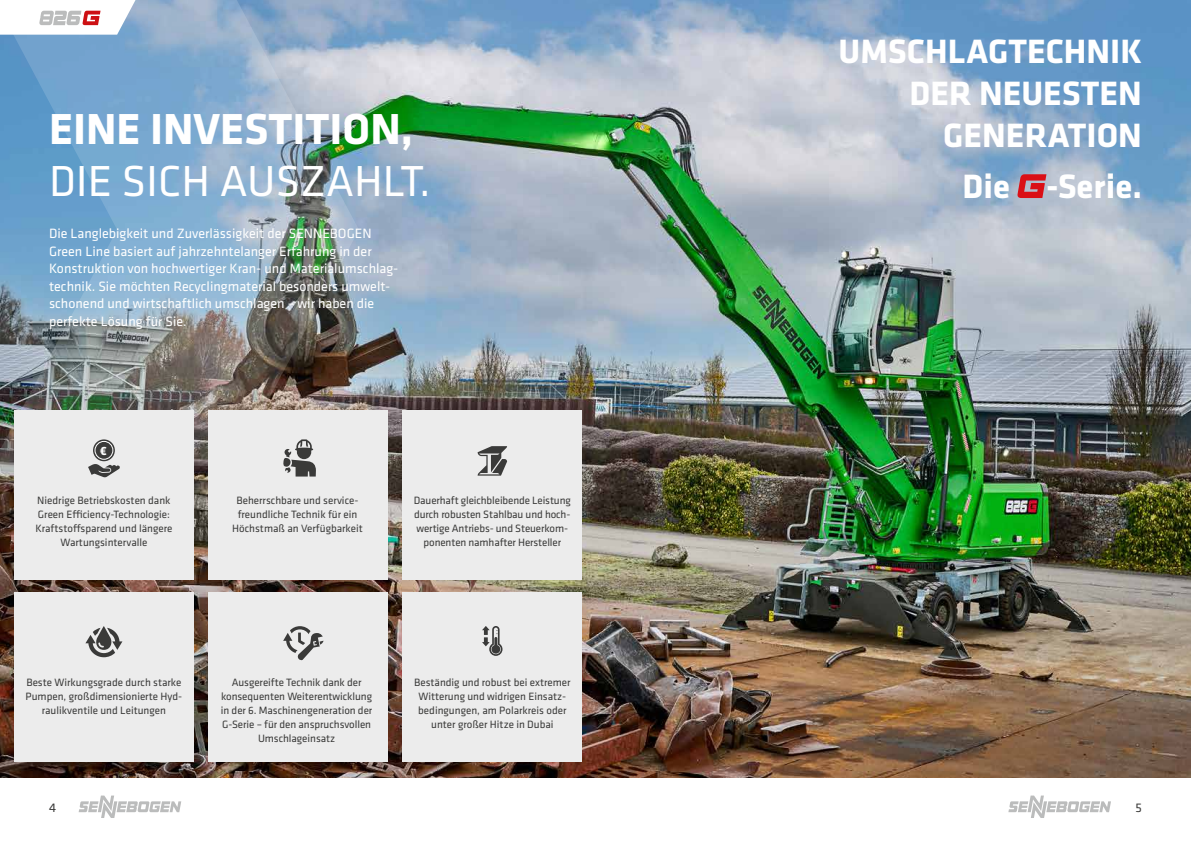
<style>
.page{position:relative;width:1191px;height:842px;background:#fff}
.page>*{position:absolute;margin:0;border:0;box-sizing:border-box;transform-origin:0 0}
.t1{font:700 45px "Klavika Basic";color:#fff}
.t2{font:45px "Klavika Basic";color:#fff}
.t3{font:700 35px/42px "Klavika Basic";color:#fff;text-align:right}
.t4{font:14px/17.5px "Klavika Basic";color:#fff}
.t5{font:13px "Klavika Basic";color:#3a3a39}
.t6{font:700 12.5px "Klavika Basic";color:#fff}
.t7{font:11px/14px "Klavika Basic";color:#3a3a39;text-align:center}
</style>
<div class="page">
<img style="left:0;top:0;width:1191px;height:777px">
<div style="left:402px;top:410px;width:179px;height:169px;background:#ececec"></div>
<div style="left:402px;top:593px;width:179px;height:169px;background:#ececec"></div>
<img style="left:0;top:0;width:359px;height:466px">
<div style="left:208px;top:410px;width:179px;height:169px;background:#ececec"></div>
<div style="left:208px;top:593px;width:179px;height:169px;background:#ececec"></div>
<div style="left:14px;top:410px;width:179px;height:169px;background:#ececec"></div>
<div style="left:14px;top:593px;width:179px;height:169px;background:#ececec"></div>
<svg style="left:283px;top:626px;width:40px;height:34px"></svg>
<svg style="left:283px;top:439px;width:33px;height:37px"></svg>
<svg style="left:477px;top:446px;width:30px;height:30px"></svg>
<svg style="left:482px;top:626px;width:20px;height:30px"></svg>
<svg style="left:88px;top:464px;width:32px;height:13px"></svg>
<svg style="left:93px;top:439px;width:22px;height:22px"></svg>
<div style="left:95px;top:441px;width:18px;height:19px;border:1px solid #fff;border-radius:50%"></div>
<svg style="left:85px;top:626px;width:37px;height:31px"></svg>
<svg style="left:79px;top:795px;width:102px;height:23px"></svg>
<svg style="left:1008px;top:795px;width:103px;height:23px"></svg>
<svg style="left:1017px;top:174px;width:29px;height:24px"></svg>
<svg style="left:0;top:0;width:135px;height:35px"></svg>
<h1 class="t1" style="left:49px;top:96px;width:365px">EINE INVESTITION,</h1>
<h1 class="t2" style="left:49px;top:152px;width:383px">DIE SICH AUSZAHLT.</h1>
<p class="t4" style="left:49px;top:224px;width:351px">Die Langlebigkeit und Zuverlässigkeit der SENNEBOGEN Green Line basiert auf jahrzehntelanger Erfahrung in der Konstruktion von hochwertiger Kran- und Materialumschlag&shy;technik. Sie möchten Recyclingmaterial besonders umwelt&shy;schonend und wirtschaftlich umschlagen – wir haben die perfekte Lösung für Sie.</p>
<p class="t6" style="left:100px;top:442px;width:8px">€</p>
<p class="t7" style="left:35px;top:493px;width:139px">Niedrige Betriebskosten dank<br>Green Efficiency-Technologie:<br>Kraftstoffsparend und längere<br>Wartungsintervalle</p>
<p class="t7" style="left:232px;top:493px;width:132px">Beherrschbare und service&shy;freundliche Technik für ein<br>Höchstmaß an Verfügbarkeit</p>
<p class="t7" style="left:414px;top:493px;width:158px">Dauerhaft gleichbleibende Leistung durch robusten Stahlbau und hoch&shy;wertige Antriebs- und Steuerkom&shy;ponenten namhafter Hersteller</p>
<p class="t7" style="left:221px;top:675px;width:153px">Ausgereifte Technik dank der konsequenten Weiterentwicklung in der 6. Maschinengeneration der<br>G-Serie – für den anspruchsvollen<br>Umschlageinsatz</p>
<p class="t7" style="left:26px;top:675px;width:158px">Beste Wirkungsgrade durch starke<br>Pumpen, großdimensionierte Hyd&shy;raulikventile und Leitungen</p>
<p class="t7" style="left:414px;top:675px;width:158px">Beständig und robust bei extremer<br>Witterung und widrigen Einsatz&shy;bedingungen, am Polarkreis oder unter großer Hitze in Dubai</p>
<h2 class="t3" style="left:838px;top:29px;width:305px">UMSCHLAGTECHNIK<br>DER NEUESTEN<br>GENERATION</h2>
<h2 class="t3" style="left:962px;top:164px;width:181px">Die -Serie.</h2>
<p class="t5" style="left:49px;top:799px;width:8px">4</p>
<p class="t5" style="left:1135px;top:799px;width:8px">5</p>
</div>
